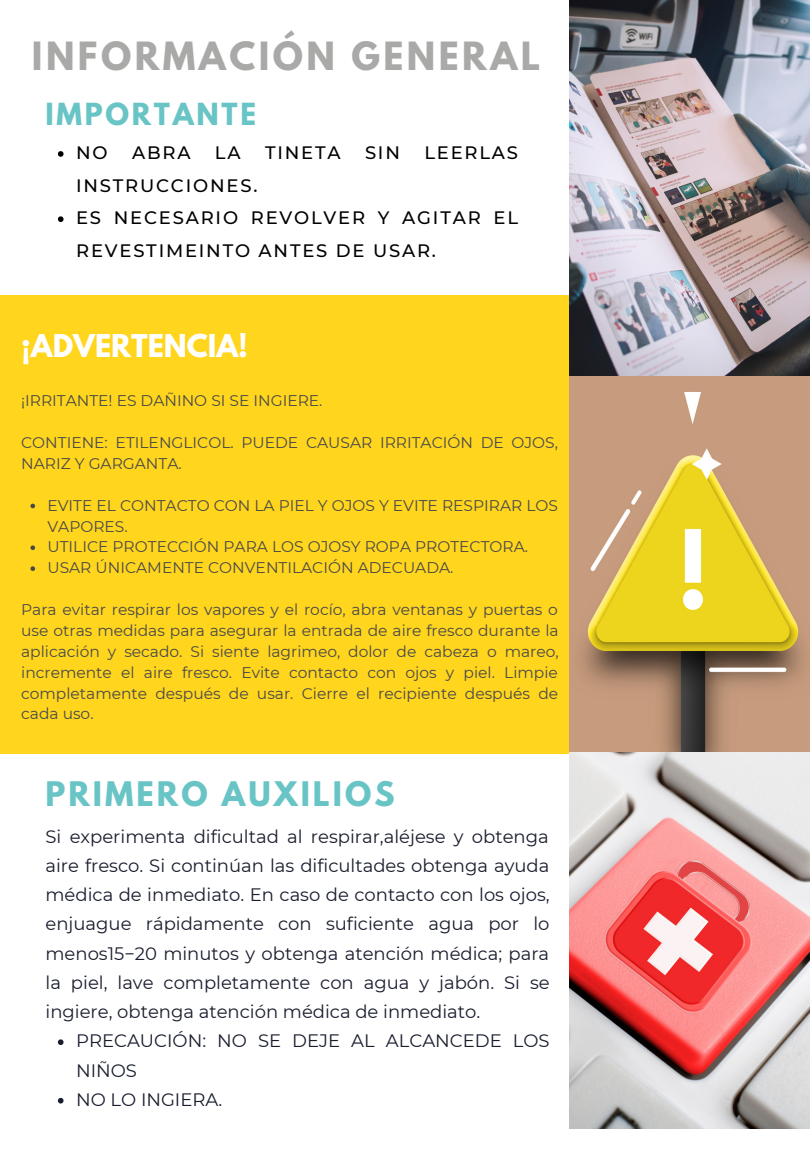
<style>
.page{position:relative;width:810px;height:1170px;background:#fff}
.page>*{position:absolute;margin:0;border:0;box-sizing:border-box;transform-origin:0 0}
.t1{font:700 34.5px "League Spartan";letter-spacing:.1em;color:#a9a9a8}
.t2{font:700 30px "League Spartan";letter-spacing:.1em;color:#69c4c6}
.t3{font:700 27.9px "League Spartan";color:#fff}
.t4{font:700 27px "League Spartan";letter-spacing:.1em;color:#69c4c6}
.t5{font:18px/29.2px "Montserrat";color:#191d2d}
.t6{font:500 18px/32.7px "Montserrat";letter-spacing:.1em;color:#000}
.t7{font:15.45px/20.9px "Montserrat";color:#494948}
</style>
<div class="page">
<div style="left:0;top:296px;width:810px;height:457px;background:#ffd51e"></div>
<img style="left:569px;top:0;width:241px;height:1128px">
<svg style="left:30px;top:504px;width:5px;height:4px"></svg>
<svg style="left:30px;top:545px;width:5px;height:5px"></svg>
<svg style="left:30px;top:566px;width:5px;height:5px"></svg>
<svg style="left:58px;top:151px;width:6px;height:6px"></svg>
<svg style="left:58px;top:216px;width:6px;height:6px"></svg>
<svg style="left:58px;top:1039px;width:6px;height:6px"></svg>
<svg style="left:58px;top:1098px;width:6px;height:6px"></svg>
<h1 class="t1" style="left:32px;top:39px;width:510px">INFORMACIÓN GENERAL</h1>
<h3 class="t4" style="left:46px;top:101px;width:212px">IMPORTANTE</h3>
<p class="t6" style="left:76px;top:136px;width:33px">NO</p>
<p class="t6" style="left:132px;top:136px;width:60px">ABRA</p>
<p class="t6" style="left:215px;top:136px;width:27px">LA</p>
<p class="t6" style="left:265px;top:136px;width:77px">TINETA</p>
<p class="t6" style="left:365px;top:136px;width:36px">SIN</p>
<p class="t6" style="left:424px;top:136px;width:95px">LEERLAS</p>
<p class="t6" style="left:76px;top:169px;width:443px">INSTRUCCIONES.<br>ES NECESARIO REVOLVER Y AGITAR EL<br>REVESTIMEINTO ANTES DE USAR.</p>
<h3 class="t3" style="left:21px;top:332px;width:228px">¡ADVERTENCIA!</h3>
<p class="t7" style="left:21px;top:390px;width:303px">¡IRRITANTE! ES DAÑINO SI SE INGIERE.</p>
<p class="t7" style="left:21px;top:432px;width:538px">CONTIENE: ETILENGLICOL. PUEDE CAUSAR IRRITACIÓN DE OJOS,<br>NARIZ Y GARGANTA.</p>
<p class="t7" style="left:47px;top:495px;width:512px">EVITE EL CONTACTO CON LA PIEL Y OJOS Y EVITE RESPIRAR LOS VAPORES.<br>UTILICE PROTECCIÓN PARA LOS OJOSY ROPA PROTECTORA.<br>USAR ÚNICAMENTE CONVENTILACIÓN ADECUADA.</p>
<p class="t7" style="left:21px;top:599px;width:539px;text-align:justify">Para evitar respirar los vapores y el rocío, abra ventanas y puertas o use otras medidas para asegurar la entrada de aire fresco durante la aplicación y secado. Si siente lagrimeo, dolor de cabeza o mareo, incremente el aire fresco. Evite contacto con ojos y piel. Limpie completamente después de usar. Cierre el recipiente después de cada uso.</p>
<h2 class="t2" style="left:46px;top:779px;width:351px">PRIMERO AUXILIOS</h2>
<p class="t5" style="left:46px;top:821px;width:506px;text-align:justify">Si experimenta dificultad al respirar,aléjese y obtenga aire fresco. Si continúan las dificultades obtenga ayuda médica de inmediato. En caso de contacto con los ojos, enjuague rápidamente con suficiente agua por lo menos15−20 minutos y obtenga atención médica; para la piel, lave completamente con agua y jabón. Si se ingiere, obtenga atención médica de inmediato.</p>
<p class="t5" style="left:76px;top:1026px;width:475px">PRECAUCIÓN: NO SE DEJE AL ALCANCEDE LOS<br>NIÑOS<br>NO LO INGIERA.</p>
</div>
